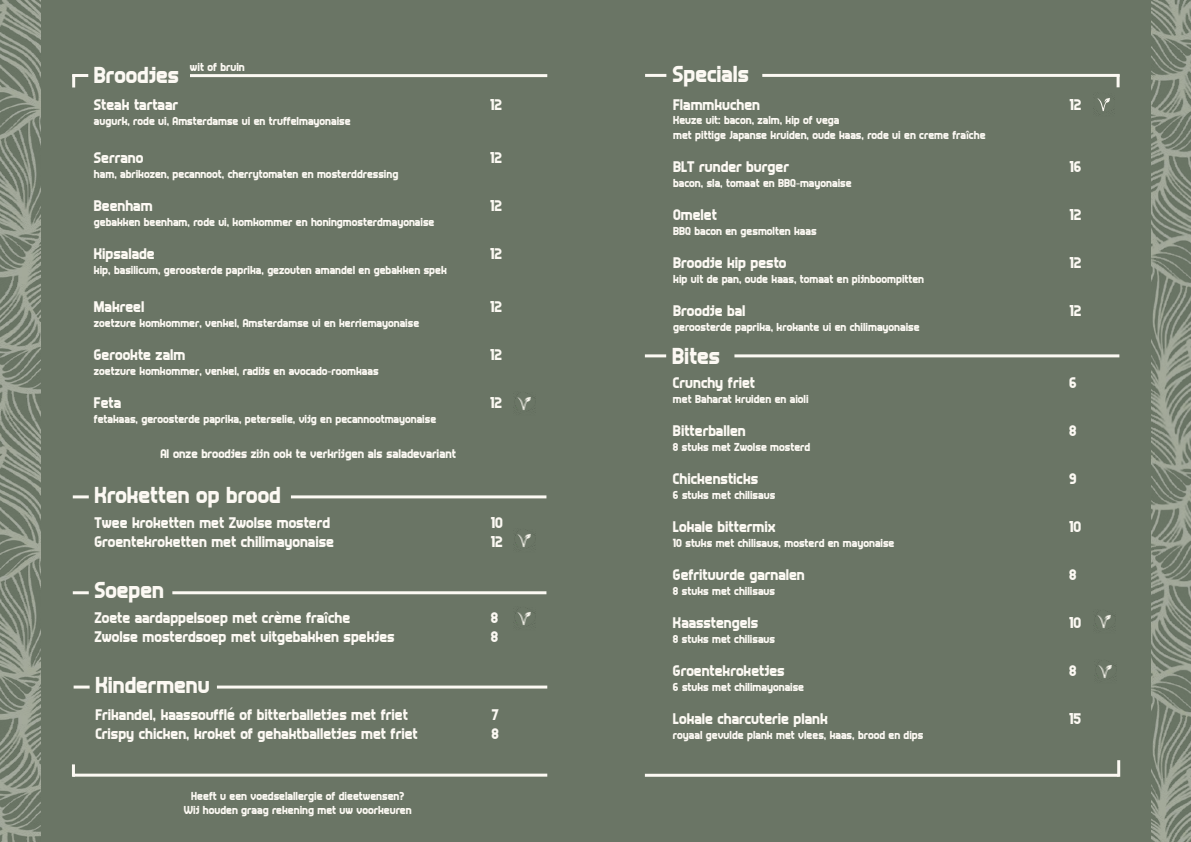
<style>
.page{position:relative;width:1191px;height:842px;background:#6a7565}
.page>*{position:absolute;margin:0;border:0;box-sizing:border-box;transform-origin:0 0}
.t1{font:24px "Answer";color:#fcf9f3}
.t2{font:16px "Answer";color:#fcf9f3}
.t3{font:13px "Answer";color:#fcf9f3}
.t4{font:12px/14.4px "Answer";color:#fcf9f3;text-align:center}
.t5{font:700 12px "Menlo";color:#fcf9f3}
.t6{font:700 9px "Menlo";color:#fcf9f3}
.s1{font-family:"Arial"}
.s2{font-family:"Calibri";font-weight:700}
</style>
<div class="page">
<img style="left:1151px;top:0;width:40px;height:842px">
<img style="left:0;top:0;width:41px;height:842px">
<hr style="left:72px;top:74px;width:16px;height:3px;background:#fcf9f3">
<svg style="left:72px;top:74px;width:3px;height:13px"></svg>
<hr style="left:190px;top:74px;width:357px;height:3px;background:#fcf9f3">
<hr style="left:645px;top:774px;width:473px;height:3px;background:#fcf9f3">
<hr style="left:1117px;top:760px;width:3px;height:17px;background:#fcf9f3">
<hr style="left:73px;top:774px;width:474px;height:3px;background:#fcf9f3">
<svg style="left:72px;top:764px;width:3px;height:13px"></svg>
<hr style="left:73px;top:591px;width:16px;height:3px;background:#fcf9f3">
<hr style="left:172px;top:591px;width:374px;height:3px;background:#fcf9f3">
<svg style="left:1116px;top:77px;width:3px;height:10px"></svg>
<hr style="left:762px;top:74px;width:357px;height:3px;background:#fcf9f3">
<hr style="left:645px;top:74px;width:21px;height:3px;background:#fcf9f3">
<hr style="left:73px;top:495px;width:16px;height:3px;background:#fcf9f3">
<hr style="left:291px;top:495px;width:255px;height:3px;background:#fcf9f3">
<hr style="left:734px;top:354px;width:385px;height:3px;background:#fcf9f3">
<hr style="left:645px;top:354px;width:21px;height:3px;background:#fcf9f3">
<hr style="left:74px;top:685px;width:16px;height:3px;background:#fcf9f3">
<hr style="left:217px;top:685px;width:330px;height:3px;background:#fcf9f3">
<img style="left:515px;top:393px;width:20px;height:18px">
<img style="left:515px;top:530px;width:20px;height:18px">
<img style="left:1093px;top:98px;width:21px;height:13px">
<img style="left:1095px;top:611px;width:20px;height:18px">
<img style="left:1096px;top:661px;width:20px;height:18px">
<img style="left:515px;top:608px;width:20px;height:18px">
<p class="t4" style="left:190px;top:61px;width:56px">wit of bruin</p>
<h1 class="t1" style="left:94px;top:66px;width:87px">Broodjes</h1>
<h2 class="t2" style="left:94px;top:99px;width:86px">Steak tartaar</h2>
<h2 class="t2" style="left:490px;top:99px;width:13px">12</h2>
<p class="t4" style="left:94px;top:115px;width:258px">augurk, rode ui, Amsterdamse ui en truffelmayonaise</p>
<h2 class="t2" style="left:94px;top:152px;width:51px">Serrano</h2>
<h2 class="t2" style="left:490px;top:152px;width:13px">12</h2>
<p class="t4" style="left:94px;top:167px;width:306px">ham, abrikozen, pecannoot, cherrytomaten en mosterddressing</p>
<h2 class="t2" style="left:94px;top:200px;width:60px">Beenham</h2>
<h2 class="t2" style="left:490px;top:200px;width:13px">12</h2>
<p class="t4" style="left:94px;top:215px;width:342px">gebakken beenham, rode ui, komkommer en honingmosterdmayonaise</p>
<h2 class="t2" style="left:94px;top:248px;width:62px">Kipsalade</h2>
<h2 class="t2" style="left:490px;top:248px;width:13px">12</h2>
<p class="t4" style="left:94px;top:263px;width:354px">kip, basilicum, geroosterde paprika, gezouten amandel en gebakken spek</p>
<h2 class="t2" style="left:94px;top:301px;width:52px">Makreel</h2>
<h2 class="t2" style="left:490px;top:301px;width:13px">12</h2>
<p class="t4" style="left:94px;top:316px;width:327px">zoetzure komkommer, venkel, Amsterdamse ui en kerriemayonaise</p>
<h2 class="t2" style="left:94px;top:349px;width:93px">Gerookte zalm</h2>
<h2 class="t2" style="left:490px;top:349px;width:13px">12</h2>
<p class="t4" style="left:94px;top:364px;width:286px">zoetzure komkommer, venkel, radijs en avocado<span class="s1">-</span>roomkaas</p>
<h2 class="t2" style="left:94px;top:397px;width:29px">Feta</h2>
<h2 class="t2" style="left:490px;top:397px;width:13px">12</h2>
<p class="t4" style="left:94px;top:412px;width:344px">fetakaas, geroosterde paprika, peterselie, vijg en pecannootmayonaise</p>
<p class="t3" style="left:160px;top:449px;width:297px">Al onze broodjes zijn ook te verkrijgen als saladevariant</p>
<h1 class="t1" style="left:95px;top:486px;width:187px">Kroketten op brood</h1>
<h2 class="t2" style="left:95px;top:517px;width:237px">Twee kroketten met Zwolse mosterd</h2>
<h2 class="t2" style="left:491px;top:517px;width:14px">10</h2>
<h2 class="t2" style="left:95px;top:536px;width:241px">Groentekroketten met chilimayonaise</h2>
<h2 class="t2" style="left:491px;top:536px;width:13px">12</h2>
<h1 class="t1" style="left:95px;top:582px;width:71px">Soepen</h1>
<p class="t5" style="left:275px;top:609px;width:9px">`</p>
<h2 class="t2" style="left:95px;top:612px;width:257px">Zoete aardappelsoep met creme fra<span class="s2">î</span>che</h2>
<h2 class="t2" style="left:491px;top:612px;width:9px">8</h2>
<h2 class="t2" style="left:95px;top:631px;width:302px">Zwolse mosterdsoep met uitgebakken spekjes</h2>
<h2 class="t2" style="left:491px;top:631px;width:9px">8</h2>
<h1 class="t1" style="left:95px;top:677px;width:116px">Kindermenu</h1>
<h2 class="t2" style="left:95px;top:709px;width:314px">Frikandel, kaassouffle of bitterballetjes met friet</h2>
<h2 class="t2" style="left:491px;top:709px;width:9px">7</h2>
<h2 class="t2" style="left:95px;top:728px;width:324px">Crispy chicken, kroket of gehaktballetjes met friet</h2>
<h2 class="t2" style="left:491px;top:728px;width:9px">8</h2>
<p class="t4" style="left:184px;top:789px;width:229px">Heeft u een voedselallergie of dieetwensen?<br>Wij houden graag rekening met uw voorkeuren</p>
<h1 class="t1" style="left:672px;top:65px;width:78px">Specials</h1>
<h2 class="t2" style="left:673px;top:99px;width:88px">Flammkuchen</h2>
<h2 class="t2" style="left:1069px;top:99px;width:13px">12</h2>
<p class="t4" style="left:673px;top:114px;width:314px;text-align:left">Keuze uit: bacon, zalm, kip of vega<br>met pittige Japanse kruiden, oude kaas, rode ui en creme fra<span class="s2">î</span>che</p>
<h2 class="t2" style="left:673px;top:161px;width:117px">BLT runder burger</h2>
<h2 class="t2" style="left:1069px;top:161px;width:13px">16</h2>
<p class="t4" style="left:673px;top:177px;width:180px">bacon, sla, tomaat en BBQ<span class="s1">-</span>mayonaise</p>
<h2 class="t2" style="left:673px;top:209px;width:45px">Omelet</h2>
<h2 class="t2" style="left:1069px;top:209px;width:13px">12</h2>
<p class="t4" style="left:673px;top:225px;width:145px">BBQ bacon en gesmolten kaas</p>
<h2 class="t2" style="left:673px;top:257px;width:115px">Broodje kip pesto</h2>
<h2 class="t2" style="left:1069px;top:257px;width:13px">12</h2>
<p class="t4" style="left:673px;top:273px;width:252px">kip uit de pan, oude kaas, tomaat en pijnboompitten</p>
<h2 class="t2" style="left:673px;top:305px;width:74px">Broodje bal</h2>
<h2 class="t2" style="left:1069px;top:305px;width:13px">12</h2>
<p class="t4" style="left:673px;top:321px;width:248px">geroosterde paprika, krokante ui en chilimayonaise</p>
<p class="t6" style="left:703px;top:128px;width:7px">`</p>
<h1 class="t1" style="left:672px;top:347px;width:49px">Bites</h1>
<h2 class="t2" style="left:673px;top:377px;width:84px">Crunchy friet</h2>
<h2 class="t2" style="left:1069px;top:377px;width:9px">6</h2>
<p class="t4" style="left:673px;top:392px;width:137px">met Baharat kruiden en aioli</p>
<h2 class="t2" style="left:673px;top:425px;width:74px">Bitterballen</h2>
<h2 class="t2" style="left:1069px;top:425px;width:9px">8</h2>
<p class="t4" style="left:673px;top:440px;width:139px">8 stuks met Zwolse mosterd</p>
<h2 class="t2" style="left:673px;top:473px;width:87px">Chickensticks</h2>
<h2 class="t2" style="left:1069px;top:473px;width:9px">9</h2>
<p class="t4" style="left:673px;top:488px;width:104px">6 stuks met chilisaus</p>
<h2 class="t2" style="left:673px;top:521px;width:104px">Lokale bittermix</h2>
<h2 class="t2" style="left:1069px;top:521px;width:14px">10</h2>
<p class="t4" style="left:673px;top:536px;width:223px">10 stuks met chilisaus, mosterd en mayonaise</p>
<h2 class="t2" style="left:673px;top:569px;width:133px">Gefrituurde garnalen</h2>
<h2 class="t2" style="left:1069px;top:569px;width:9px">8</h2>
<p class="t4" style="left:673px;top:584px;width:104px">8 stuks met chilisaus</p>
<h2 class="t2" style="left:673px;top:617px;width:87px">Kaasstengels</h2>
<h2 class="t2" style="left:1069px;top:617px;width:14px">10</h2>
<p class="t4" style="left:673px;top:632px;width:104px">8 stuks met chilisaus</p>
<h2 class="t2" style="left:673px;top:665px;width:113px">Groentekroketjes</h2>
<h2 class="t2" style="left:1069px;top:665px;width:9px">8</h2>
<p class="t4" style="left:673px;top:680px;width:133px">6 stuks met chilimayonaise</p>
<h2 class="t2" style="left:673px;top:713px;width:156px">Lokale charcuterie plank</h2>
<h2 class="t2" style="left:1069px;top:713px;width:14px">15</h2>
<p class="t4" style="left:673px;top:728px;width:252px">royaal gevulde plank met vlees, kaas, brood en dips</p>
</div>
